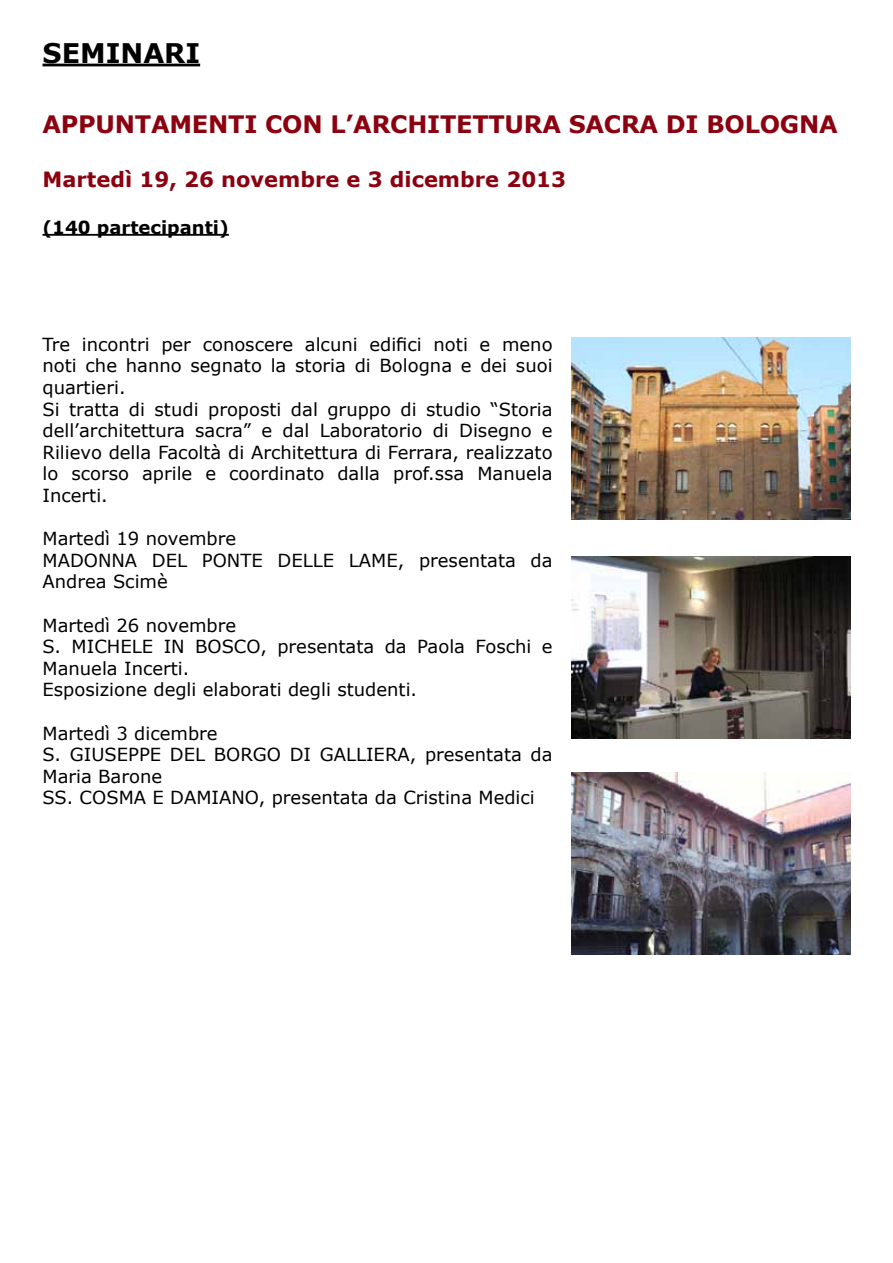
<style>
.page{position:relative;width:893px;height:1263px;background:#fff}
.page>*{position:absolute;margin:0;border:0;box-sizing:border-box;transform-origin:0 0}
.t1{font:700 27px "Verdana";color:#000}
.t2{font:700 24px "Verdana";letter-spacing:-.01em;color:#8b010f}
.t3{font:700 21px "Verdana";color:#8b010f}
.t4{font:18px/21.6px "Verdana";color:#000}
.t5{font:700 18px "Verdana";color:#000}
</style>
<div class="page">
<hr style="left:43px;top:64px;width:157px;height:2px;background:#000">
<hr style="left:43px;top:234px;width:186px;height:2px;background:#000">
<img style="left:571px;top:773px;width:279px;height:182px">
<img style="left:571px;top:337px;width:279px;height:182px">
<img style="left:571px;top:556px;width:279px;height:182px">
<h1 class="t1" style="left:43px;top:34px;width:159px">SEMINARI</h1>
<h2 class="t2" style="left:43px;top:107px;width:797px">APPUNTAMENTI CON L’ARCHITETTURA SACRA DI BOLOGNA</h2>
<p class="t3" style="left:43px;top:164px;width:525px">Martedì 19, 26 novembre e 3 dicembre 2013</p>
<p class="t5" style="left:43px;top:214px;width:188px">(140 partecipanti)</p>
<p class="t4" style="left:43px;top:333px;width:512px">Tre incontri per conoscere alcuni edifici noti e meno noti che hanno segnato la storia di Bologna e dei suoi quartieri.<br>Si tratta di studi proposti dal gruppo di studio “Storia dell’architettura sacra” e dal Laboratorio di Disegno e Rilievo della Facoltà di Architettura di Ferrara, realizzato lo scorso aprile e coordinato dalla prof.ssa Manuela Incerti.</p>
<p class="t4" style="left:43px;top:528px;width:512px">Martedì 19 novembre<br>MADONNA DEL PONTE DELLE LAME, presentata da<br>Andrea Scimè</p>
<p class="t4" style="left:43px;top:614px;width:512px">Martedì 26 novembre<br>S. MICHELE IN BOSCO, presentata da Paola Foschi e Manuela Incerti.<br>Esposizione degli elaborati degli studenti.</p>
<p class="t4" style="left:43px;top:722px;width:512px">Martedì 3 dicembre<br>S. GIUSEPPE DEL BORGO DI GALLIERA, presentata da<br>Maria Barone<br>SS. COSMA E DAMIANO, presentata da Cristina Medici</p>
</div>
